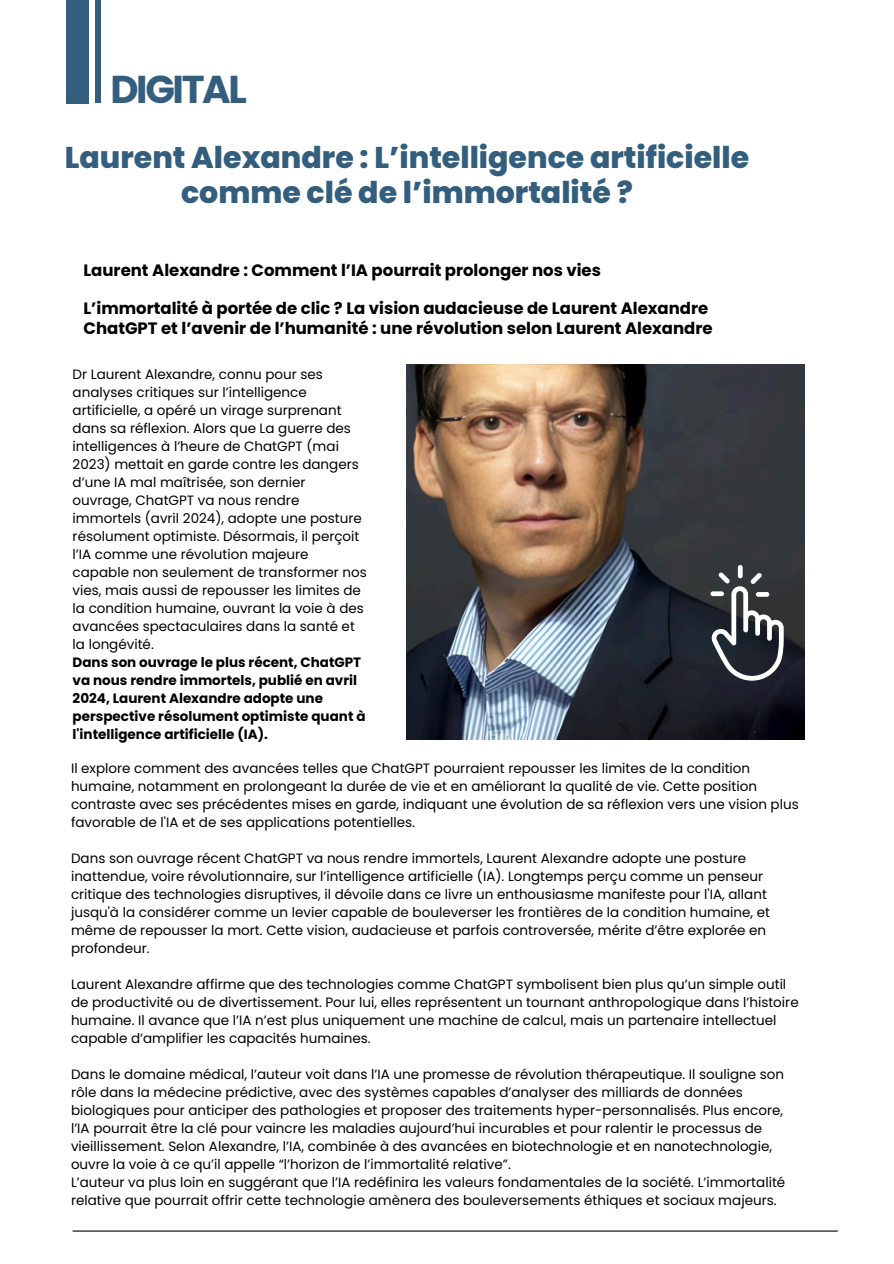
<style>
.page{position:relative;width:894px;height:1264px;background:#fff}
.page>*{position:absolute;margin:0;border:0;box-sizing:border-box;transform-origin:0 0}
.t1{font:700 38.85px "Poppins";letter-spacing:-.06em;color:#345e7d}
.t2{font:800 30px/34.8px "Poppins";color:#345e7d;text-align:center}
.t3{font:700 16.5px/19.2px "Poppins";color:#000}
.t4{font:13.5px/18px "Poppins";color:#000}
.t5{font:700 13.5px/18px "Poppins";color:#000}
</style>
<div class="page">
<hr style="left:73px;top:1230px;width:764px;height:1px;background:#000">
<div style="left:67px;top:0;width:22px;height:104px;background:#345e7d"></div>
<hr style="left:96px;top:0;width:4px;height:102px;background:#345e7d">
<img style="left:407px;top:364px;width:397px;height:376px">
<svg style="left:711px;top:565px;width:72px;height:115px"></svg>
<p class="t1" style="left:110px;top:62px;width:138px">DIGITAL</p>
<p class="t2" style="left:65px;top:140px;width:685px">Laurent Alexandre : L’intelligence artificielle comme clé de l’immortalité ?</p>
<h1 class="t3" style="left:83px;top:261px;width:519px">Laurent Alexandre : Comment l’IA pourrait prolonger nos vies</h1>
<h2 class="t3" style="left:83px;top:299px;width:630px">L’immortalité à portée de clic ? La vision audacieuse de Laurent Alexandre<br>ChatGPT et l’avenir de l’humanité : une révolution selon Laurent Alexandre</h2>
<h3 class="t4" style="left:73px;top:365px;width:295px">Dr Laurent Alexandre, connu pour ses analyses critiques sur l’intelligence artificielle, a opéré un virage surprenant dans sa réflexion. Alors que La guerre des intelligences à l’heure de ChatGPT (mai 2023) mettait en garde contre les dangers d’une IA mal maîtrisée, son dernier ouvrage, ChatGPT va nous rendre immortels (avril 2024), adopte une posture résolument optimiste. Désormais, il perçoit l’IA comme une révolution majeure capable non seulement de transformer nos vies, mais aussi de repousser les limites de la condition humaine, ouvrant la voie à des avancées spectaculaires dans la santé et la longévité.</h3>
<h3 class="t5" style="left:73px;top:653px;width:294px">Dans son ouvrage le plus récent, ChatGPT va nous rendre immortels, publié en avril 2024, Laurent Alexandre adopte une perspective résolument optimiste quant à l'intelligence artificielle (IA).</h3>
<p class="t4" style="left:71px;top:759px;width:729px">Il explore comment des avancées telles que ChatGPT pourraient repousser les limites de la condition humaine, notamment en prolongeant la durée de vie et en améliorant la qualité de vie. Cette position contraste avec ses précédentes mises en garde, indiquant une évolution de sa réflexion vers une vision plus favorable de l'IA et de ses applications potentielles.</p>
<p class="t4" style="left:71px;top:849px;width:700px">Dans son ouvrage récent ChatGPT va nous rendre immortels, Laurent Alexandre adopte une posture inattendue, voire révolutionnaire, sur l’intelligence artificielle (IA). Longtemps perçu comme un penseur critique des technologies disruptives, il dévoile dans ce livre un enthousiasme manifeste pour l'IA, allant jusqu'à la considérer comme un levier capable de bouleverser les frontières de la condition humaine, et même de repousser la mort. Cette vision, audacieuse et parfois controversée, mérite d’être explorée en profondeur.</p>
<p class="t4" style="left:71px;top:975px;width:729px">Laurent Alexandre affirme que des technologies comme ChatGPT symbolisent bien plus qu’un simple outil de productivité ou de divertissement. Pour lui, elles représentent un tournant anthropologique dans l’histoire humaine. Il avance que l’IA n’est plus uniquement une machine de calcul, mais un partenaire intellectuel capable d’amplifier les capacités humaines.</p>
<p class="t4" style="left:71px;top:1065px;width:714px">Dans le domaine médical, l’auteur voit dans l’IA une promesse de révolution thérapeutique. Il souligne son rôle dans la médecine prédictive, avec des systèmes capables d’analyser des milliards de données biologiques pour anticiper des pathologies et proposer des traitements hyper-personnalisés. Plus encore, l’IA pourrait être la clé pour vaincre les maladies aujourd’hui incurables et pour ralentir le processus de vieillissement. Selon Alexandre, l’IA, combinée à des avancées en biotechnologie et en nanotechnologie, ouvre la voie à ce qu’il appelle “l’horizon de l’immortalité relative”.</p>
<p class="t4" style="left:71px;top:1173px;width:715px">L’auteur va plus loin en suggérant que l’IA redéfinira les valeurs fondamentales de la société. L’immortalité relative que pourrait offrir cette technologie amènera des bouleversements éthiques et sociaux majeurs.</p>
</div>
